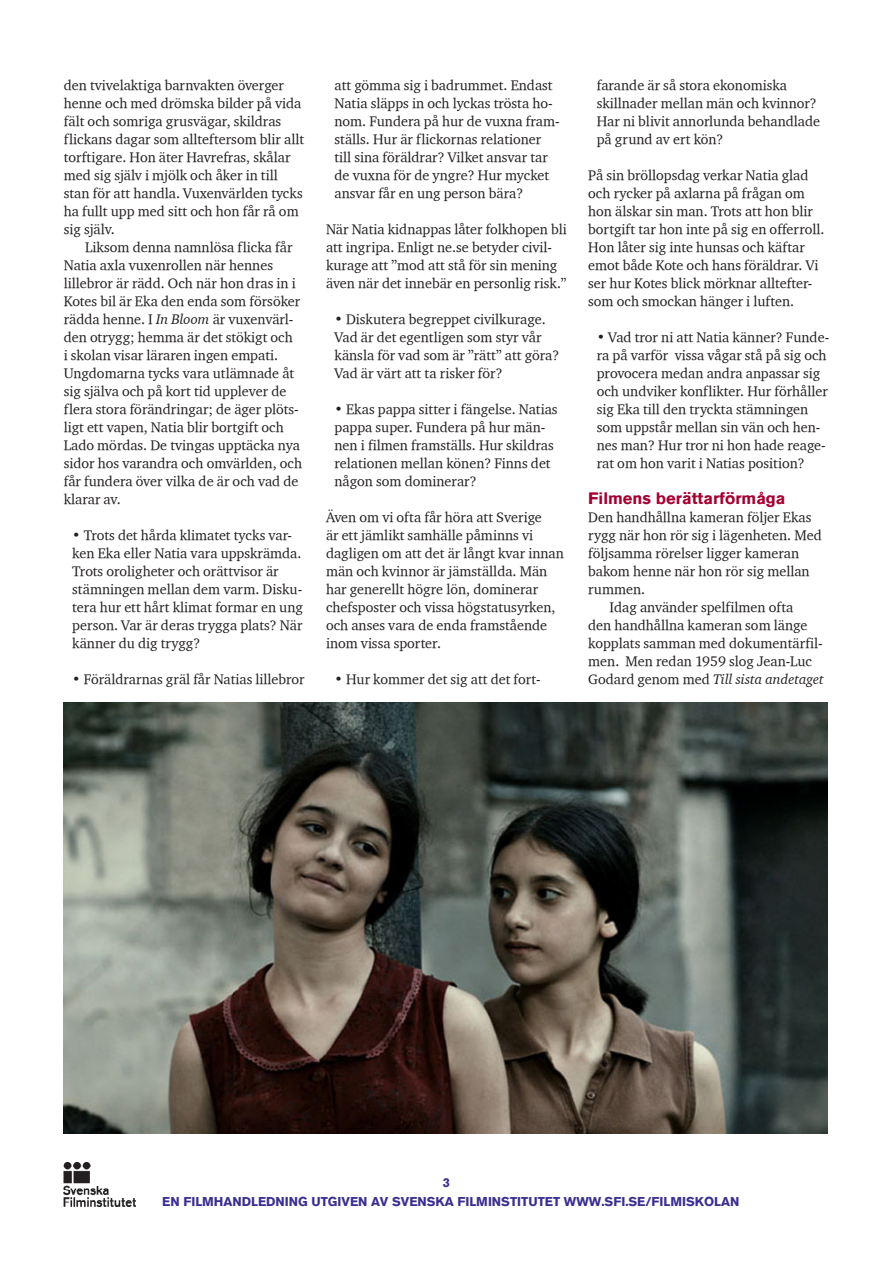
<style>
.page{position:relative;width:893px;height:1263px;background:#fff}
.page>*{position:absolute;margin:0;border:0;box-sizing:border-box;transform-origin:0 0}
.Underrubrik{font:700 16.5px "Akzidenz Grotesk BQ";color:#a40133}
.Diskussionsfråga{font:14.25px/18px "Charter ITCTT";color:#231f20}
.Brödtext{font:14.25px/18px "Charter ITCTT";color:#231f20}
.Första_brödtext_efte{font:14.25px/18px "Charter ITCTT";color:#231f20}
.Diskussionsfråga-2{font:700 12.75px "Akzidenz Grotesk BQ";color:#3a2f92}
.s1{font-family:"Charter ITCTT Italic"}
</style>
<div class="page">
<img style="left:64px;top:1162px;width:72px;height:44px">
<img style="left:64px;top:703px;width:764px;height:430px">
<p class="Brödtext" style="left:64px;top:76px;width:242px">den tvivelaktiga barnvakten överger henne och med drömska bilder på vida fält och somriga grusvägar, skildras flickans dagar som allteftersom blir allt torftigare. Hon äter Havrefras, skålar med sig själv i mjölk och åker in till stan för att handla. Vuxenvärlden tycks ha fullt upp med sitt och hon får rå om sig själv.</p>
<p class="Brödtext" style="left:64px;top:238px;width:240px;text-indent:21px">Liksom denna namnlösa flicka får Natia axla vuxenrollen när hennes lillebror är rädd. Och när hon dras in i Kotes bil är Eka den enda som försöker rädda henne. I <span class="s1">In Bloom</span> är vuxenvärl&shy;den otrygg; hemma är det stökigt och<br>i skolan visar läraren ingen empati.<br>Ungdomarna tycks vara utlämnade åt sig själva och på kort tid upplever de flera stora förändringar; de äger plöts&shy;ligt ett vapen, Natia blir bortgift och Lado mördas. De tvingas upptäcka nya sidor hos varandra och omvärlden, och får fundera över vilka de är och vad de klarar av.</p>
<p class="Diskussionsfråga" style="left:72px;top:526px;width:232px">• Trots det hårda klimatet tycks var&shy;ken Eka eller Natia vara uppskrämda.<br>Trots oroligheter och orättvisor är stämningen mellan dem varm. Disku&shy;tera hur ett hårt klimat formar en ung person. Var är deras trygga plats? När känner du dig trygg?</p>
<p class="Diskussionsfråga" style="left:72px;top:670px;width:234px">• Föräldrarnas gräl får Natias lillebror</p>
<p class="Diskussionsfråga" style="left:334px;top:76px;width:227px">att gömma sig i badrummet. Endast Natia släpps in och lyckas trösta ho&shy;nom. Fundera på hur de vuxna fram&shy;ställs. Hur är flickornas relationer till sina föräldrar? Vilket ansvar tar de vuxna för de yngre? Hur mycket ansvar får en ung person bära?</p>
<p class="Första_brödtext_efte" style="left:326px;top:220px;width:242px">När Natia kidnappas låter folkhopen bli att ingripa. Enligt ne.se betyder civil&shy;kurage att ”mod att stå för sin mening även när det innebär en personlig risk.”</p>
<p class="Diskussionsfråga" style="left:334px;top:310px;width:226px">• Diskutera begreppet civilkurage.<br>Vad är det egentligen som styr vår känsla för vad som är ”rätt” att göra?<br>Vad är värt att ta risker för?</p>
<p class="Diskussionsfråga" style="left:334px;top:400px;width:225px">• Ekas pappa sitter i fängelse. Natias pappa super. Fundera på hur män&shy;nen i filmen framställs. Hur skildras relationen mellan könen? Finns det någon som dominerar?</p>
<p class="Första_brödtext_efte" style="left:326px;top:508px;width:239px">Även om vi ofta får höra att Sverige<br>är ett jämlikt samhälle påminns vi dagligen om att det är långt kvar innan män och kvinnor är jämställda. Män har generellt högre lön, dominerar chefsposter och vissa högstatusyrken, och anses vara de enda framstående inom vissa sporter.</p>
<p class="Diskussionsfråga" style="left:334px;top:670px;width:208px">• Hur kommer det sig att det fort-</p>
<p class="Diskussionsfråga" style="left:597px;top:76px;width:225px">farande är så stora ekonomiska skillnader mellan män och kvinnor?<br>Har ni blivit annorlunda behandlade på grund av ert kön?</p>
<p class="Första_brödtext_efte" style="left:588px;top:166px;width:238px">På sin bröllopsdag verkar Natia glad och rycker på axlarna på frågan om hon älskar sin man. Trots att hon blir bortgift tar hon inte på sig en offerroll.<br>Hon låter sig inte hunsas och käftar emot både Kote och hans föräldrar. Vi ser hur Kotes blick mörknar alltefter&shy;som och smockan hänger i luften.</p>
<p class="Diskussionsfråga" style="left:597px;top:328px;width:234px">• Vad tror ni att Natia känner? Funde&shy;ra på varför vissa vågar stå på sig och provocera medan andra anpassar sig och undviker konflikter. Hur förhåller sig Eka till den tryckta stämningen som uppstår mellan sin vän och hen&shy;nes man? Hur tror ni hon hade reage&shy;rat om hon varit i Natias position?</p>
<p class="Underrubrik" style="left:588px;top:489px;width:199px">Filmens berättarförmåga</p>
<p class="Första_brödtext_efte" style="left:588px;top:508px;width:235px">Den handhållna kameran följer Ekas rygg när hon rör sig i lägenheten. Med följsamma rörelser ligger kameran bakom henne när hon rör sig mellan rummen.</p>
<p class="Brödtext" style="left:588px;top:598px;width:237px;text-indent:21px">Idag använder spelfilmen ofta<br>den handhållna kameran som länge kopplats samman med dokumentärfil&shy;men. Men redan 1959 slog Jean-Luc Godard genom med <span class="s1">Till sista andetaget</span></p>
<p class="Diskussionsfråga-2" style="left:443px;top:1175px;width:9px">3</p>
<p class="Diskussionsfråga-2" style="left:162px;top:1194px;width:579px">EN FILMHANDLEDNING UTGIVEN AV SVENSKA FILMINSTITUTET WWW.SFI.SE/FILMISKOLAN</p>
</div>
